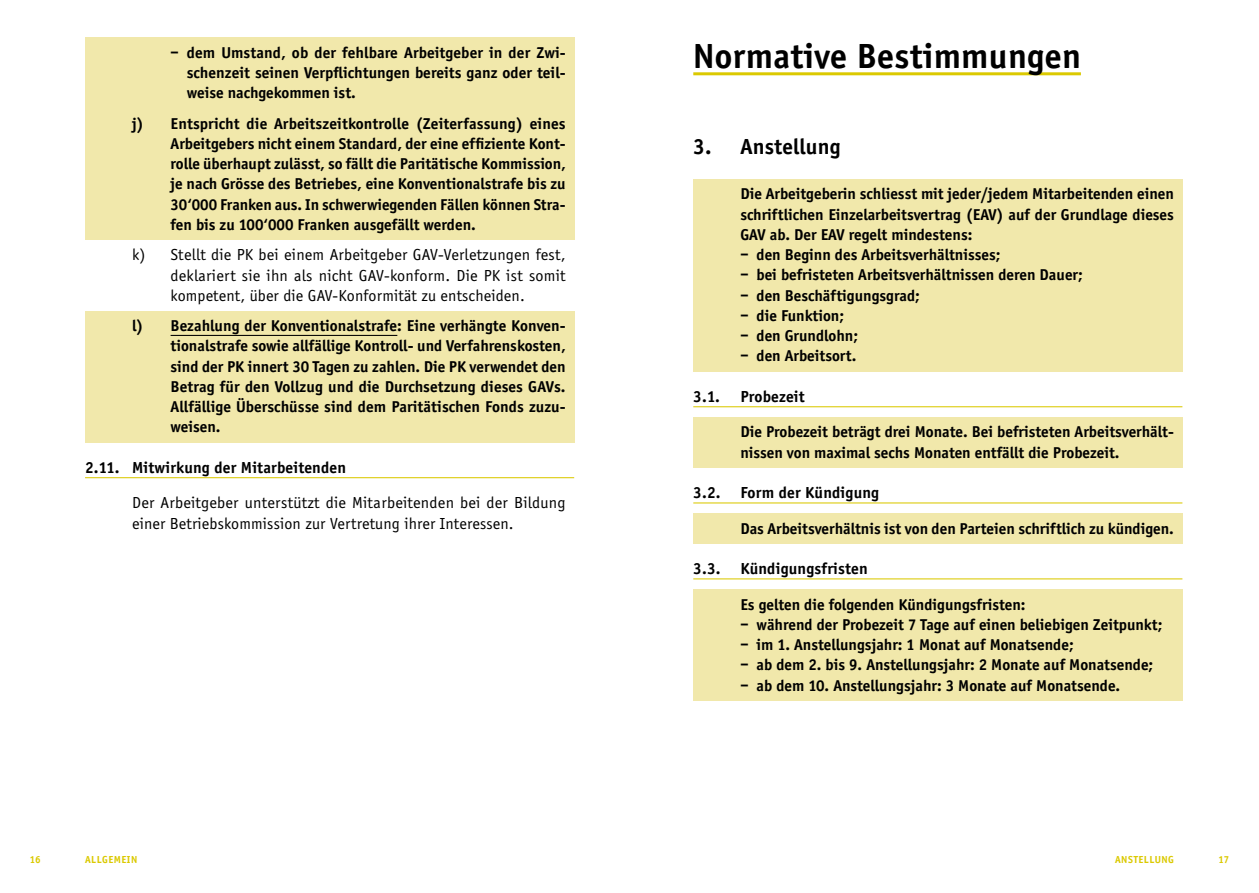
<style>
.page{position:relative;width:1259px;height:893px;background:#fff}
.page>*{position:absolute;margin:0;border:0;box-sizing:border-box;transform-origin:0 0}
.t1{font:700 36px "Officina Sans";letter-spacing:.01em;color:#000}
.t2{font:700 22.5px "Officina Sans";letter-spacing:.01em;color:#000}
.t3{font:16.5px/20.2px "Officina Sans";letter-spacing:.01em;color:#000;text-align:justify}
.t4{font:700 16.5px "Officina Sans";letter-spacing:.01em;color:#000}
.t5{font:700 16.2px/20.2px "Officina Sans";color:#000;text-align:justify}
.t6{font:700 10.5px "Officina Sans";letter-spacing:.05em;color:#dbc900}
</style>
<div class="page">
<hr style="left:693px;top:72px;width:388px;height:3px;background:#dbc900">
<div style="left:693px;top:179px;width:489px;height:71px;background:#f1e8ab"></div>
<div style="left:693px;top:248px;width:489px;height:22px;background:#f1e8ab"></div>
<div style="left:693px;top:268px;width:489px;height:23px;background:#f1e8ab"></div>
<div style="left:693px;top:289px;width:489px;height:22px;background:#f1e8ab"></div>
<div style="left:693px;top:309px;width:489px;height:22px;background:#f1e8ab"></div>
<div style="left:693px;top:329px;width:489px;height:22px;background:#f1e8ab"></div>
<div style="left:693px;top:349px;width:489px;height:23px;background:#f1e8ab"></div>
<hr style="left:693px;top:406px;width:489px;height:1px;background:#dbc900">
<div style="left:693px;top:417px;width:489px;height:51px;background:#f1e8ab"></div>
<hr style="left:693px;top:502px;width:489px;height:1px;background:#dbc900">
<div style="left:693px;top:513px;width:489px;height:31px;background:#f1e8ab"></div>
<hr style="left:693px;top:578px;width:489px;height:1px;background:#dbc900">
<div style="left:693px;top:589px;width:489px;height:31px;background:#f1e8ab"></div>
<div style="left:693px;top:618px;width:489px;height:22px;background:#f1e8ab"></div>
<div style="left:693px;top:638px;width:489px;height:22px;background:#f1e8ab"></div>
<div style="left:693px;top:658px;width:489px;height:22px;background:#f1e8ab"></div>
<div style="left:693px;top:678px;width:489px;height:23px;background:#f1e8ab"></div>
<div style="left:85px;top:38px;width:489px;height:70px;background:#f1e8ab"></div>
<div style="left:85px;top:108px;width:489px;height:132px;background:#f1e8ab"></div>
<div style="left:85px;top:311px;width:489px;height:131px;background:#f1e8ab"></div>
<hr style="left:171px;top:335px;width:226px;height:1px;background:#000">
<hr style="left:85px;top:477px;width:489px;height:1px;background:#dbc900">
<p class="t5" style="left:187px;top:42px;width:380px;text-indent:-16px">– dem Umstand, ob der fehlbare Arbeitgeber in der Zwi&shy;schenzeit seinen Verpflichtungen bereits ganz oder teil&shy;weise nachgekommen ist.</p>
<p class="t5" style="left:171px;top:113px;width:397px;text-indent:-38px">j) Entspricht die Arbeitszeitkontrolle (Zeiterfassung) eines Arbeitgebers nicht einem Standard, der eine effiziente Kont&shy;rolle überhaupt zulässt, so fällt die Paritätische Kommission, je nach Grösse des Betriebes, eine Konventionalstrafe bis zu 30‘000 Franken aus. In schwerwiegenden Fällen können Stra&shy;fen bis zu 100‘000 Franken ausgefällt werden.</p>
<p class="t3" style="left:171px;top:245px;width:396px;text-indent:-38px">k) Stellt die PK bei einem Arbeitgeber GAV-Verletzungen fest, deklariert sie ihn als nicht GAV-konform. Die PK ist somit kompetent, über die GAV-Konformität zu entscheiden.</p>
<p class="t5" style="left:171px;top:316px;width:396px;text-indent:-38px">l) Bezahlung der Konventionalstrafe: Eine verhängte Konven&shy;tionalstrafe sowie allfällige Kontroll- und Verfahrenskosten, sind der PK innert 30 Tagen zu zahlen. Die PK verwendet den Betrag für den Vollzug und die Durchsetzung dieses GAVs.<br>Allfällige Überschüsse sind dem Paritätischen Fonds zuzu&shy;weisen.</p>
<p class="t4" style="left:85px;top:457px;width:262px">2.11. Mitwirkung der Mitarbeitenden</p>
<p class="t3" style="left:132px;top:493px;width:435px">Der Arbeitgeber unterstützt die Mitarbeitenden bei der Bildung einer Betriebskommission zur Vertretung ihrer Interessen.</p>
<h1 class="t1" style="left:693px;top:34px;width:389px">Normative Bestimmungen</h1>
<h2 class="t2" style="left:693px;top:133px;width:149px">3. Anstellung</h2>
<p class="t5" style="left:740px;top:184px;width:435px">Die Arbeitgeberin schliesst mit jeder/jedem Mitarbeitenden einen schriftlichen Einzelarbeitsvertrag (EAV) auf der Grundlage dieses GAV ab. Der EAV regelt mindestens:</p>
<p class="t5" style="left:740px;top:245px;width:261px">– den Beginn des Arbeitsverhältnisses;</p>
<p class="t5" style="left:740px;top:265px;width:344px">– bei befristeten Arbeitsverhältnissen deren Dauer;</p>
<p class="t5" style="left:740px;top:285px;width:181px">– den Beschäftigungsgrad;</p>
<p class="t5" style="left:740px;top:305px;width:105px">– die Funktion;</p>
<p class="t5" style="left:740px;top:326px;width:119px">– den Grundlohn;</p>
<p class="t5" style="left:740px;top:346px;width:118px">– den Arbeitsort.</p>
<p class="t4" style="left:693px;top:387px;width:113px">3.1. Probezeit</p>
<p class="t5" style="left:740px;top:422px;width:435px">Die Probezeit beträgt drei Monate. Bei befristeten Arbeitsverhält&shy;nissen von maximal sechs Monaten entfällt die Probezeit.</p>
<p class="t4" style="left:693px;top:483px;width:187px">3.2. Form der Kündigung</p>
<p class="t5" style="left:740px;top:518px;width:435px">Das Arbeitsverhältnis ist von den Parteien schriftlich zu kündigen.</p>
<p class="t4" style="left:693px;top:559px;width:176px">3.3. Kündigungsfristen</p>
<p class="t5" style="left:740px;top:594px;width:287px">Es gelten die folgenden Kündigungsfristen:</p>
<p class="t5" style="left:740px;top:614px;width:423px">– während der Probezeit 7 Tage auf einen beliebigen Zeitpunkt;</p>
<p class="t5" style="left:740px;top:634px;width:335px">– im 1. Anstellungsjahr: 1 Monat auf Monatsende;</p>
<p class="t5" style="left:740px;top:655px;width:414px">– ab dem 2. bis 9. Anstellungsjahr: 2 Monate auf Monatsende;</p>
<p class="t5" style="left:740px;top:675px;width:381px">– ab dem 10. Anstellungsjahr: 3 Monate auf Monatsende.</p>
<p class="t6" style="left:30px;top:853px;width:12px">16</p>
<p class="t6" style="left:85px;top:853px;width:54px">ALLGEMEIN</p>
<p class="t6" style="left:1115px;top:853px;width:60px">ANSTELLUNG</p>
<p class="t6" style="left:1218px;top:853px;width:12px">17</p>
</div>
